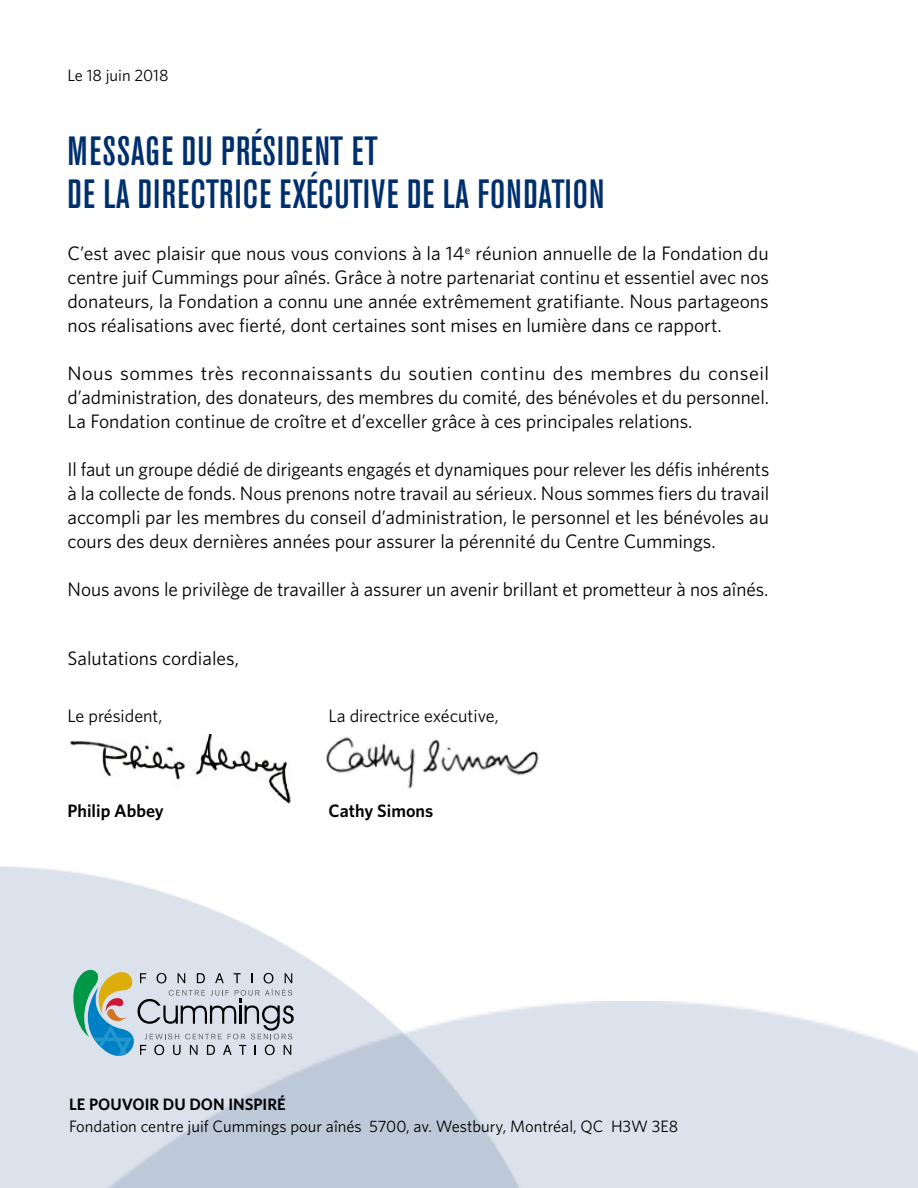
<style>
.page{position:relative;width:918px;height:1188px;background:#fff}
.page>*{position:absolute;margin:0;border:0;box-sizing:border-box;transform-origin:0 0}
.t1{font:500 condensed 40.5px/43.5px "Akzidenz Grotesk BE";letter-spacing:.03em;color:#002f6d}
.t2{font:19.5px/24px "Whitney";color:#000;text-align:justify}
.t3{font:18px "Whitney";color:#000}
.t4{font:600 18px "Whitney";color:#000}
.t5{font:16.5px "Whitney";color:#000}
.t6{font:600 16.5px "Whitney";color:#000}
</style>
<div class="page">
<img style="left:0;top:734px;width:636px;height:454px">
<p class="t5" style="left:68px;top:64px;width:103px">Le 18 juin 2018</p>
<h1 class="t1" style="left:68px;top:130px;width:538px">MESSAGE DU PRÉSIDENT ET<br>DE LA DIRECTRICE EXÉCUTIVE DE LA FONDATION</h1>
<p class="t2" style="left:68px;top:241px;width:703px">C’est avec plaisir que nous vous convions à la 14<sup>e</sup> réunion annuelle de la Fondation du centre juif Cummings pour aînés. Grâce à notre partenariat continu et essentiel avec nos donateurs, la Fondation a connu une année extrêmement gratifiante. Nous partageons nos réalisations avec fierté, dont certaines sont mises en lumière dans ce rapport.</p>
<p class="t2" style="left:68px;top:361px;width:703px">Nous sommes très reconnaissants du soutien continu des membres du conseil d’administration, des donateurs, des membres du comité, des bénévoles et du personnel.<br>La Fondation continue de croître et d’exceller grâce à ces principales relations.</p>
<p class="t2" style="left:68px;top:457px;width:703px">Il faut un groupe dédié de dirigeants engagés et dynamiques pour relever les défis inhérents à la collecte de fonds. Nous prenons notre travail au sérieux. Nous sommes fiers du travail accompli par les membres du conseil d’administration, le personnel et les bénévoles au cours des deux dernières années pour assurer la pérennité du Centre Cummings.</p>
<p class="t2" style="left:68px;top:577px;width:702px">Nous avons le privilège de travailler à assurer un avenir brillant et prometteur à nos aînés.</p>
<p class="t2" style="left:68px;top:645px;width:173px">Salutations cordiales,</p>
<p class="t3" style="left:68px;top:704px;width:97px">Le président,</p>
<p class="t4" style="left:68px;top:799px;width:98px">Philip Abbey</p>
<p class="t3" style="left:328px;top:704px;width:172px">La directrice exécutive,</p>
<p class="t4" style="left:328px;top:799px;width:106px">Cathy Simons</p>
<p class="t6" style="left:69px;top:1093px;width:218px">LE POUVOIR DU DON INSPIRÉ</p>
<p class="t5" style="left:69px;top:1115px;width:611px">Fondation centre juif Cummings pour aînés 5700, av. Westbury, Montréal, QC H3W 3E8</p>
</div>
